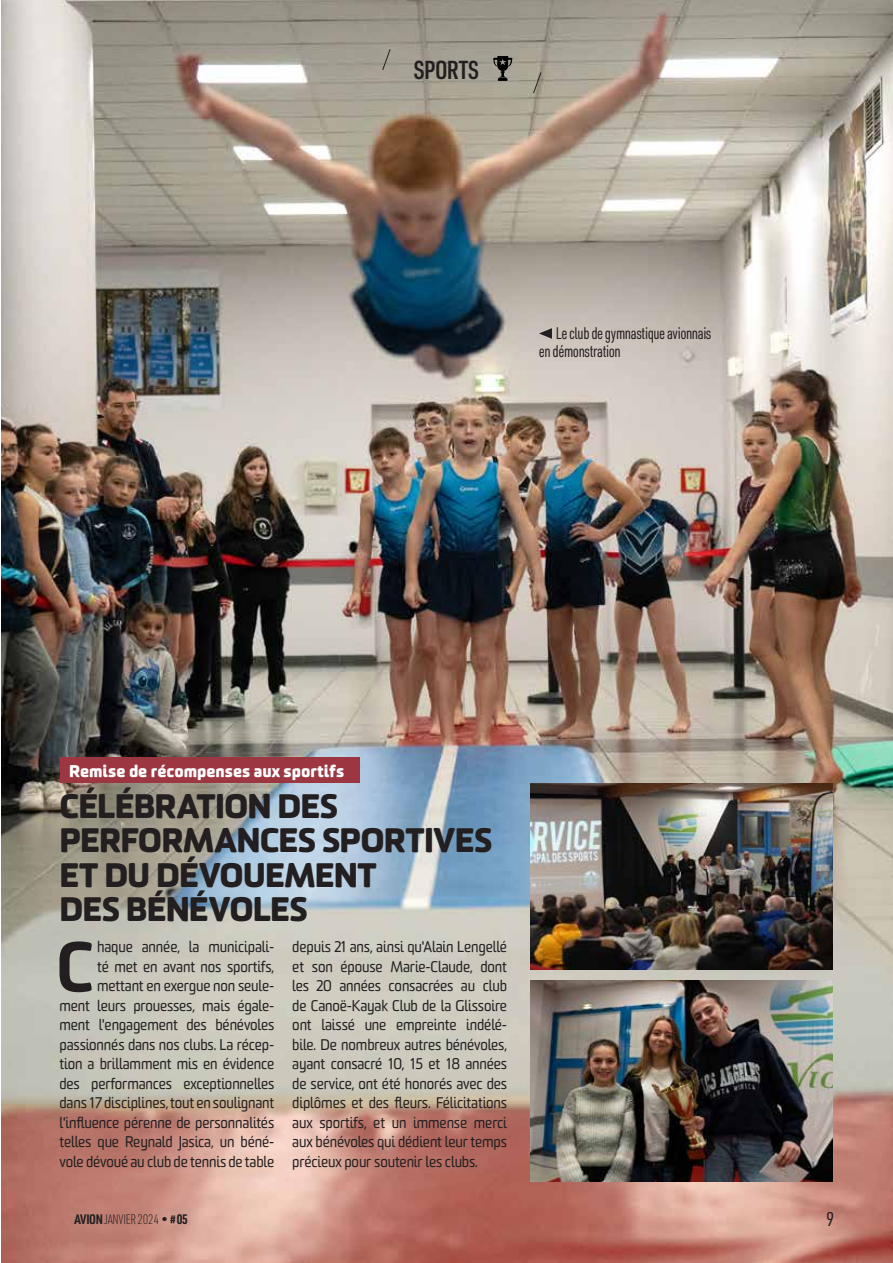
<style>
.page{position:relative;width:893px;height:1263px;background:#fff}
.page>*{position:absolute;margin:0;border:0;box-sizing:border-box;transform-origin:0 0}
.t1{font:900 68.4px "Sommet Rounded";color:#231f20;scale:.95 1}
.t2{font:800 33px/34.5px "Sommet Rounded";letter-spacing:-.025em;color:#231f20}
.t3{font:600 25.5px "URWDIN Cond";letter-spacing:-.01em;color:#231f20}
.t4{font:19.5px "URWDIN Cond";color:#231f20}
.t5{font:16.5px/18px "URWDIN Cond";letter-spacing:-.025em;color:#231f20;scale:.96 1}
.t6{font:800 16.5px "Sommet Rounded";letter-spacing:-.005em;color:#fff}
.t7{font:15px/19.5px "Sommet Rounded";letter-spacing:-.01em;color:#231f20;text-align:right;scale:.95 1}
.t8{font:200 13.5px "URWDIN Cond";letter-spacing:-.025em;color:#231f20}
.s1{font-weight:700}
</style>
<div class="page">
<img style="left:2px;top:0;width:891px;height:1263px">
<div style="left:61px;top:758px;width:299px;height:25px;background:#9c3741"></div>
<svg style="left:382px;top:48px;width:9px;height:23px"></svg>
<svg style="left:532px;top:71px;width:10px;height:23px"></svg>
<svg style="left:493px;top:56px;width:19px;height:25px"></svg>
<img style="left:530px;top:784px;width:303px;height:185px">
<img style="left:530px;top:980px;width:303px;height:201px">
<svg style="left:539px;top:328px;width:13px;height:11px"></svg>
<h3 class="t3" style="left:414px;top:53px;width:67px">SPORTS</h3>
<p class="t5" style="left:539px;top:323px;width:181px;text-indent:17px">Le club de gymnastique avionnais en démonstration</p>
<p class="t6" style="left:69px;top:760px;width:277px">Remise de récompenses aux sportifs</p>
<h2 class="t2" style="left:60px;top:787px;width:434px">CÉLÉBRATION DES<br>PERFORMANCES SPORTIVES<br>ET DU DÉVOUEMENT<br>DES BÉNÉVOLES</h2>
<p class="t7" style="left:60px;top:937px;width:228px">haque année, la municipali-<br>té met en avant nos sportifs, mettant en exergue non seule-<br>ment leurs prouesses, mais égale&shy;ment l'engagement des bénévoles passionnés dans nos clubs. La récep&shy;tion a brillamment mis en évidence des performances exceptionnelles dans 17 disciplines, tout en soulignant l'influence pérenne de personnalités telles que Reynald Jasica, un béné&shy;vole dévoué au club de tennis de table</p>
<p class="t7" style="left:292px;top:937px;width:228px;text-align:justify">depuis 21 ans, ainsi qu'Alain Lengellé et son épouse Marie-Claude, dont les 20 années consacrées au club de Canoë-Kayak Club de la Glissoire ont laissé une empreinte indélé&shy;bile. De nombreux autres bénévoles, ayant consacré 10, 15 et 18 années de service, ont été honorés avec des diplômes et des fleurs. Félicitations aux sportifs, et un immense merci aux bénévoles qui dédient leur temps précieux pour soutenir les clubs.</p>
<h1 class="t1" style="left:56px;top:922px;width:41px">C</h1>
<p class="t8" style="left:74px;top:1210px;width:115px"><span class="s1">AVION</span> JANVIER 2024 • <span class="s1"># 05</span></p>
<h3 class="t4" style="left:826px;top:1206px;width:10px">9</h3>
</div>
